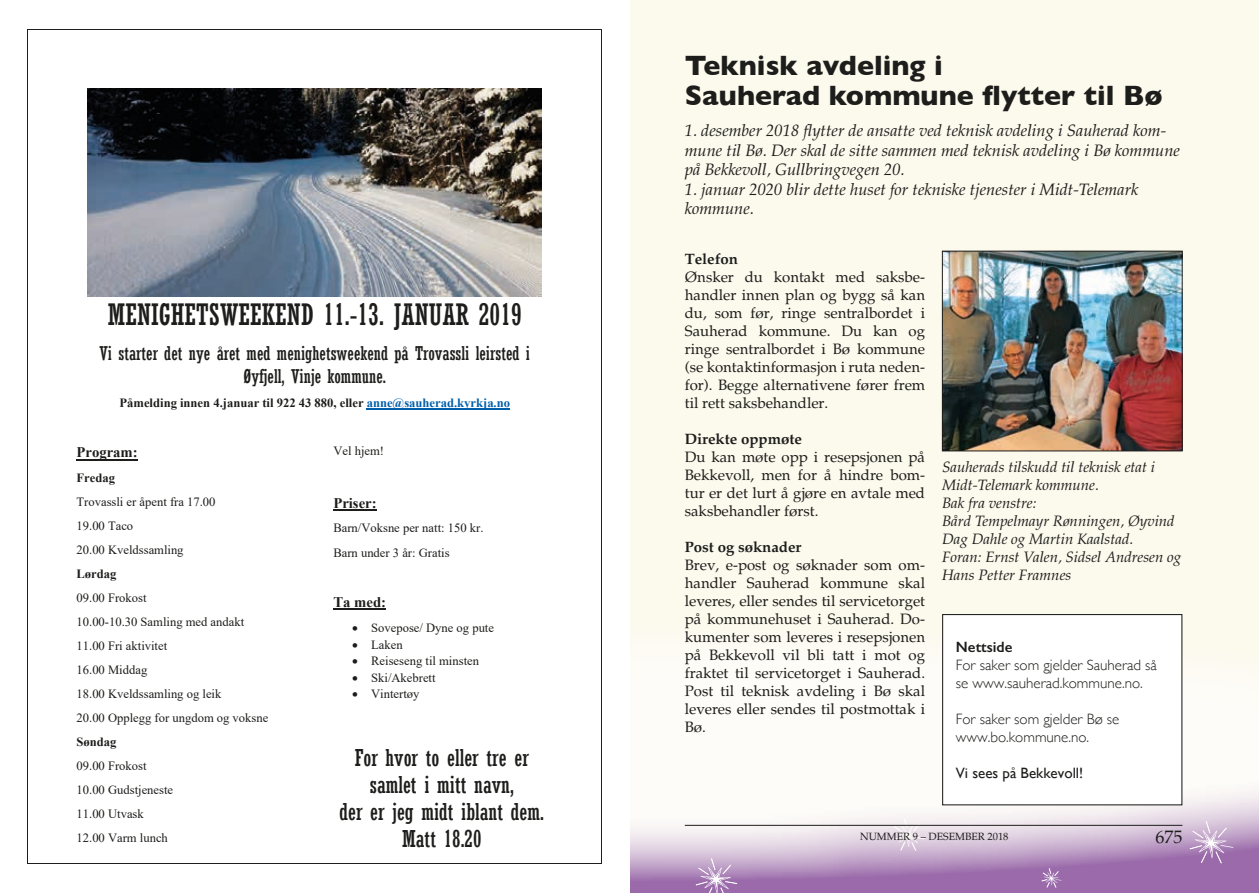
<style>
.page{position:relative;width:1259px;height:893px;background:#fcf9ed}
.page>*{position:absolute;margin:0;border:0;box-sizing:border-box;transform-origin:0 0}
.t1{font:condensed 29.4px "Rockwell";color:#1d1d1b}
.t2{font:700 28.5px/30px "Gill Sans";color:#1d1d1b}
.t3{font:condensed 23.1px/27.2px "Rockwell";color:#1d1d1b;text-align:center}
.t4{font:condensed 18.9px/22.4px "Rockwell";color:#1d1d1b;text-align:center}
.t5{font:18px "Palatino";color:#1d1d1b}
.t6{font:italic 16.5px/19.5px "Palatino";color:#1d1d1b}
.t7{font:15px/18px "Palatino";color:#1d1d1b;text-align:justify}
.t8{font:italic 15px/18px "Palatino";color:#1d1d1b}
.t9{font:300 15px/18px "Gill Sans";color:#1d1d1b}
.t10{font:700 15px "Palatino";color:#1d1d1b}
.t11{font:15px "Gill Sans";color:#1d1d1b}
.t12{font:600 15px "Gill Sans";color:#1d1d1b}
.t13{font:700 14.7px "Times New Roman";color:#1d1d1b}
.t14{font:12.6px/24px "Times New Roman";color:#1d1d1b}
.t15{font:700 12.6px "Times New Roman";color:#1d1d1b}
.t16{font:10.5px "Palatino";color:#1d1d1b}
.s1{color:#005eaa}
</style>
<div class="page">
<svg style="left:0;top:754px;width:1259px;height:139px;background:#b997c4"></svg>
<svg style="left:696px;top:881px;width:41px;height:12px"></svg>
<svg style="left:1041px;top:881px;width:17px;height:7px"></svg>
<svg style="left:629px;top:621px;width:630px;height:260px"></svg>
<hr style="left:685px;top:825px;width:497px;height:1px;background:#1d1d1b">
<div style="left:2px;top:4px;width:625px;height:885px;background:#fff"></div>
<hr style="left:367px;top:409px;width:143px;height:1px;background:#005eaa">
<hr style="left:77px;top:459px;width:61px;height:1px;background:#1d1d1b">
<hr style="left:333px;top:509px;width:44px;height:2px;background:#1d1d1b">
<hr style="left:333px;top:608px;width:53px;height:2px;background:#1d1d1b">
<img style="left:87px;top:89px;width:454px;height:208px">
<hr style="left:27px;top:30px;width:575px;height:1px;background:#1d1d1b">
<hr style="left:27px;top:30px;width:1px;height:833px;background:#1d1d1b">
<hr style="left:602px;top:30px;width:1px;height:833px;background:#1d1d1b">
<hr style="left:27px;top:863px;width:575px;height:1px;background:#1d1d1b">
<img style="left:944px;top:253px;width:236px;height:196px">
<div style="left:942px;top:251px;width:240px;height:200px;border:1px solid #1d1d1b"></div>
<div style="left:942px;top:615px;width:240px;height:190px;background:#fff"></div>
<div style="left:942px;top:614px;width:240px;height:191px;border:1px solid #1d1d1b"></div>
<h2 class="t2" style="left:685px;top:50px;width:479px">Teknisk avdeling i<br>Sauherad kommune flytter til Bø</h2>
<p class="t6" style="left:685px;top:121px;width:497px">1. desember 2018 flytter de ansatte ved teknisk avdeling i Sauherad kom&shy;mune til Bø. Der skal de sitte sammen med teknisk avdeling i Bø kommune på Bekkevoll, Gullbringvegen 20.</p>
<p class="t6" style="left:685px;top:180px;width:455px">1. januar 2020 blir dette huset for tekniske tjenester i Midt-Telemark kommune.</p>
<p class="t10" style="left:685px;top:250px;width:55px">Telefon</p>
<p class="t7" style="left:685px;top:268px;width:242px">Ønsker du kontakt med saksbe&shy;handler innen plan og bygg så kan du, som før, ringe sentralbordet i Sauherad kommune. Du kan og ringe sentralbordet i Bø kommune (se kontaktinformasjon i ruta neden&shy;for). Begge alternativene fører frem til rett saksbehandler.</p>
<p class="t10" style="left:685px;top:430px;width:119px">Direkte oppmøte</p>
<p class="t7" style="left:685px;top:448px;width:242px">Du kan møte opp i resepsjonen på Bekkevoll, men for å hindre bom&shy;tur er det lurt å gjøre en avtale med saksbehandler først.</p>
<p class="t10" style="left:685px;top:538px;width:118px">Post og søknader</p>
<p class="t7" style="left:685px;top:556px;width:242px">Brev, e-post og søknader som om&shy;handler Sauherad kommune skal leveres, eller sendes til servicetorget på kommunehuset i Sauherad. Do&shy;kumenter som leveres i resepsjonen på Bekkevoll vil bli tatt i mot og fraktet til servicetorget i Sauherad.<br>Post til teknisk avdeling i Bø skal leveres eller sendes til postmottak i Bø.</p>
<h1 class="t1" style="left:108px;top:297px;width:415px">MENIGHETSWEEKEND 11.-13. JANUAR 2019</h1>
<p class="t4" style="left:99px;top:343px;width:432px">Vi starter det nye året med menighetsweekend på Trovassli leirsted i<br>Øyfjell, Vinje kommune.</p>
<p class="t15" style="left:120px;top:394px;width:392px">Påmelding innen 4.januar til 922 43 880, eller <span class="s1">anne@sauherad.kyrkja.no</span></p>
<p class="t13" style="left:77px;top:442px;width:63px">Program:</p>
<p class="t15" style="left:77px;top:469px;width:40px">Fredag</p>
<p class="t14" style="left:77px;top:489px;width:140px">Trovassli er åpent fra 17.00<br>19.00 Taco<br>20.00 Kveldssamling</p>
<p class="t15" style="left:77px;top:565px;width:41px">Lørdag</p>
<p class="t14" style="left:77px;top:585px;width:193px">09.00 Frokost<br>10.00-10.30 Samling med andakt<br>11.00 Fri aktivitet<br>16.00 Middag<br>18.00 Kveldssamling og leik<br>20.00 Opplegg for ungdom og voksne</p>
<p class="t15" style="left:77px;top:733px;width:41px">Søndag</p>
<p class="t14" style="left:77px;top:754px;width:98px">09.00 Frokost<br>10.00 Gudstjeneste<br>11.00 Utvask<br>12.00 Varm lunch</p>
<p class="t14" style="left:333px;top:438px;width:52px">Vel hjem!</p>
<p class="t13" style="left:333px;top:492px;width:45px">Priser:</p>
<p class="t14" style="left:333px;top:516px;width:152px">Barn/Voksne per natt: 150 kr.<br>Barn under 3 år: Gratis</p>
<p class="t8" style="left:942px;top:458px;width:241px">Sauherads tilskudd til teknisk etat i<br>Midt-Telemark kommune.<br>Bak fra venstre:<br>Bård Tempelmayr Rønningen, Øyvind<br>Dag Dahle og Martin Kaalstad.<br>Foran: Ernst Valen, Sidsel Andresen og<br>Hans Petter Framnes</p>
<p class="t13" style="left:333px;top:591px;width:54px">Ta med:</p>
<p class="t14" style="left:371px;top:619px;width:124px;line-height:16.5px">Sovepose/ Dyne og pute<br>Laken<br>Reiseseng til minsten<br>Ski/Akebrett<br>Vintertøy</p>
<p class="t12" style="left:956px;top:638px;width:58px">Nettside</p>
<p class="t9" style="left:956px;top:655px;width:203px">For saker som gjelder Sauherad så se www.sauherad.kommune.no.</p>
<p class="t9" style="left:956px;top:709px;width:165px">For saker som gjelder Bø se www.bo.kommune.no.</p>
<p class="t11" style="left:956px;top:764px;width:129px">Vi sees på Bekkevoll!</p>
<h3 class="t3" style="left:339px;top:744px;width:206px">For hvor to eller tre er samlet i mitt navn,<br>der er jeg midt iblant dem.<br>Matt 18.20</h3>
<p class="t5" style="left:77px;top:826px;width:28px">674</p>
<p class="t16" style="left:860px;top:831px;width:150px">NUMMER 9 – DESEMBER 2018</p>
<p class="t5" style="left:1155px;top:826px;width:28px">675</p>
</div>
